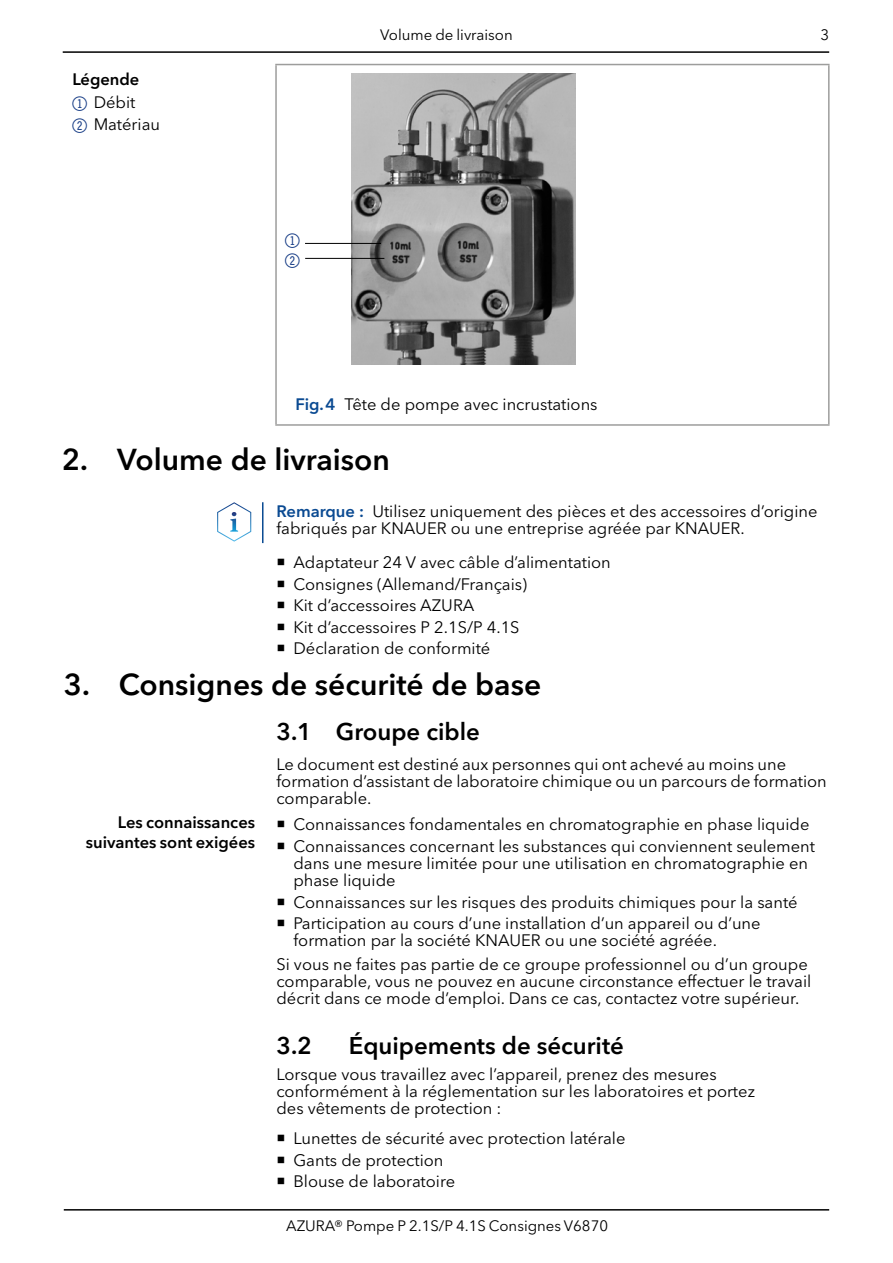
<style>
.page{position:relative;width:893px;height:1263px;background:#fff}
.page>*{position:absolute;margin:0;border:0;box-sizing:border-box;transform-origin:0 0}
.t1{font:600 30px "Avenir Next W1 G";color:#000}
.t2{font:600 24px "Avenir Next W1 G";color:#000}
.t3{font:24px "Double Digits Round";color:#143a84}
.t4{font:16.5px/21.5px "Avenir Next W1 G";color:#000}
.t5{font:600 16.5px/19.8px "Avenir Next W1 G";color:#000;text-align:right}
.t6{font:15px "Avenir Next W1 G";color:#000}
.s1{font-weight:600}
.s2{font-family:"Double Digits Round";font-size:24px;color:#143a84}
.s3{font-weight:600;color:#0a4a92}
</style>
<div class="page">
<hr style="left:63px;top:51px;width:766px;height:2px;background:#000">
<hr style="left:64px;top:1209px;width:765px;height:1px;background:#000">
<hr style="left:275px;top:65px;width:2px;height:359px;background:#9d9d9c">
<hr style="left:275px;top:64px;width:555px;height:1px;background:#9d9d9c">
<hr style="left:828px;top:65px;width:2px;height:359px;background:#9d9d9c">
<hr style="left:275px;top:424px;width:555px;height:2px;background:#9d9d9c">
<img style="left:352px;top:74px;width:224px;height:291px">
<hr style="left:305px;top:258px;width:79px;height:1px;background:#000">
<hr style="left:305px;top:243px;width:76px;height:1px;background:#000">
<svg style="left:217px;top:502px;width:34px;height:40px"></svg>
<hr style="left:262px;top:502px;width:1px;height:41px;background:#0a4a92">
<p class="t4" style="left:72px;top:68px;width:89px;line-height:22.5px"><span class="s1">Légende<br></span><span class="s2">1</span> Débit<br><span class="s2">2</span> Matériau</p>
<h2 class="t3" style="left:285px;top:230px;width:20px">1</h2>
<h2 class="t3" style="left:285px;top:250px;width:20px">2</h2>
<p class="t6" style="left:380px;top:26px;width:134px">Volume de livraison</p>
<p class="t6" style="left:820px;top:26px;width:10px">3</p>
<p class="t4" style="left:296px;top:393px;width:304px"><span class="s3">Fig.4</span> Tête de pompe avec incrustations</p>
<h1 class="t1" style="left:62px;top:441px;width:330px">2. Volume de livraison</h1>
<p class="t4" style="left:276px;top:502px;width:543px;line-height:17.2px"><span class="s3">Remarque :</span> Utilisez uniquement des pièces et des accessoires d’origine fabriqués par KNAUER ou une entreprise agréée par KNAUER.</p>
<p class="t4" style="left:293px;top:552px;width:319px">Adaptateur 24 V avec câble d’alimentation<br>Consignes (Allemand/Français)<br>Kit d’accessoires AZURA<br>Kit d’accessoires P 2.1S/P 4.1S<br>Déclaration de conformité</p>
<h1 class="t1" style="left:64px;top:666px;width:479px">3. Consignes de sécurité de base</h1>
<p class="t5" style="left:86px;top:812px;width:171px">Les connaissances suivantes sont exigées</p>
<h2 class="t2" style="left:276px;top:717px;width:205px">3.1 Groupe cible</h2>
<p class="t4" style="left:276px;top:755px;width:552px;line-height:17.2px">Le document est destiné aux personnes qui ont achevé au moins une formation d’assistant de laboratoire chimique ou un parcours de formation comparable.</p>
<p class="t4" style="left:293px;top:814px;width:523px">Connaissances fondamentales en chromatographie en phase liquide<br>Connaissances concernant les substances qui conviennent seulement</p>
<p class="t4" style="left:293px;top:854px;width:516px;line-height:17.2px">dans une mesure limitée pour une utilisation en chromatographie en phase liquide</p>
<p class="t4" style="left:293px;top:891px;width:506px">Connaissances sur les risques des produits chimiques pour la santé<br>Participation au cours d’une installation d’un appareil ou d’une</p>
<p class="t4" style="left:276px;top:929px;width:533px;line-height:23.2px;text-indent:17px">formation par la société KNAUER ou une société agréée.<br>Si vous ne faites pas partie de ce groupe professionnel ou d’un groupe</p>
<p class="t4" style="left:276px;top:972px;width:536px;line-height:17.2px">comparable, vous ne pouvez en aucune circonstance effectuer le travail décrit dans ce mode d’emploi. Dans ce cas, contactez votre supérieur.</p>
<h2 class="t2" style="left:276px;top:1031px;width:37px">3.2</h2>
<h2 class="t2" style="left:349px;top:1031px;width:277px">Équipements de sécurité</h2>
<p class="t4" style="left:276px;top:1065px;width:480px;line-height:17.2px">Lorsque vous travaillez avec l’appareil, prenez des mesures conformément à la réglementation sur les laboratoires et portez des vêtements de protection :</p>
<p class="t4" style="left:293px;top:1128px;width:334px">Lunettes de sécurité avec protection latérale<br>Gants de protection<br>Blouse de laboratoire</p>
<p class="t6" style="left:286px;top:1217px;width:323px">AZURA® Pompe P 2.1S/P 4.1S Consignes V6870</p>
</div>
